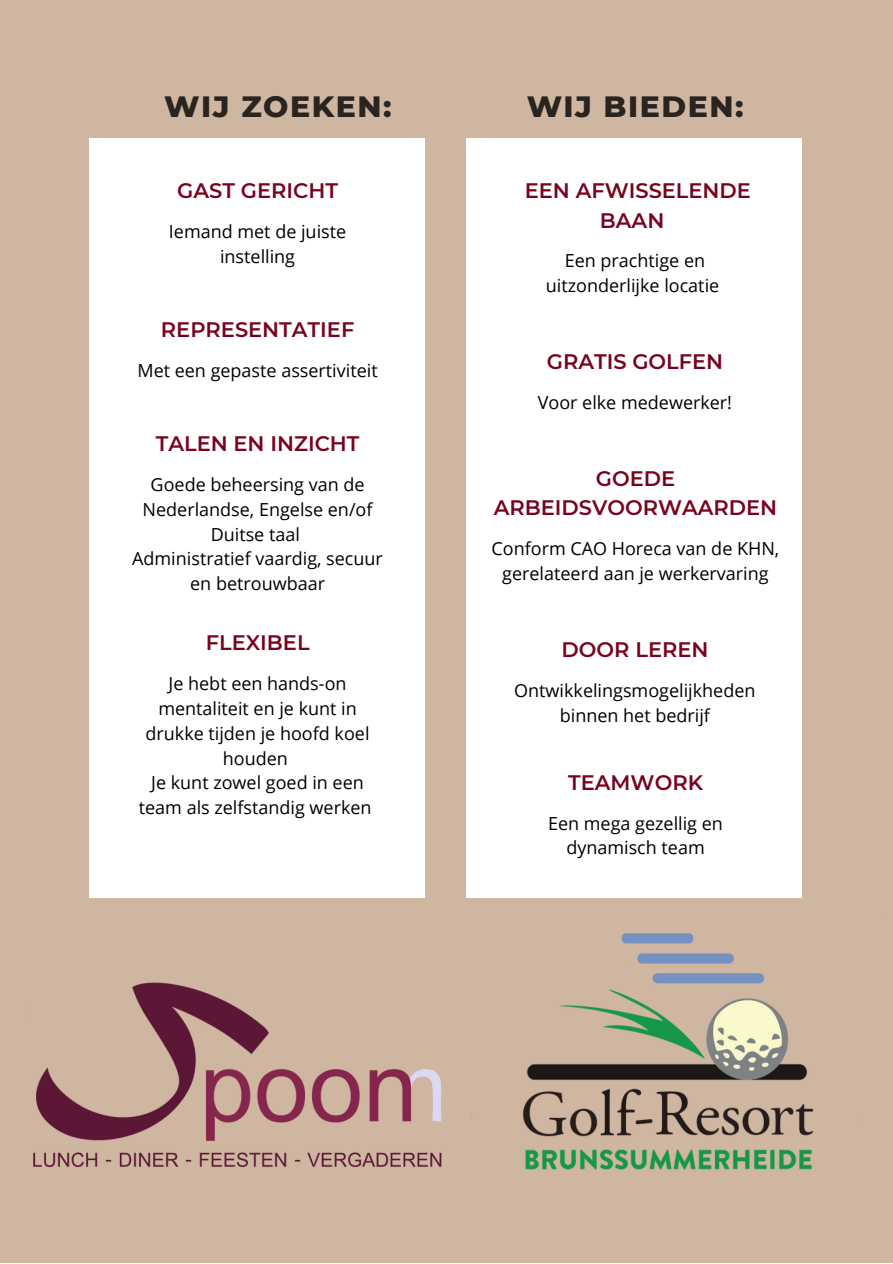
<style>
.page{position:relative;width:893px;height:1264px;background:#fff}
.page>*{position:absolute;margin:0;border:0;box-sizing:border-box;transform-origin:0 0}
.t1{font:800 30px "Montserrat";letter-spacing:.05em;color:#010101}
.t2{font:600 21px/29.2px "Montserrat";color:#79031f;text-align:center}
.t3{font:18px/24.8px "Open Sans";color:#000;text-align:center}
</style>
<div class="page">
<div style="left:0;top:0;width:892px;height:1262px;background:#cfb6a0"></div>
<div style="left:89px;top:139px;width:336px;height:758px;background:#fff"></div>
<div style="left:466px;top:139px;width:336px;height:758px;background:#fff"></div>
<img style="left:471px;top:913px;width:414px;height:257px">
<img style="left:33px;top:982px;width:409px;height:185px">
<h1 class="t1" style="left:164px;top:88px;width:229px">WIJ ZOEKEN:</h1>
<h1 class="t1" style="left:526px;top:88px;width:218px">WIJ BIEDEN:</h1>
<p class="t2" style="left:177px;top:176px;width:162px">GAST GERICHT</p>
<p class="t3" style="left:169px;top:219px;width:179px">Iemand met de juiste instelling</p>
<p class="t2" style="left:161px;top:315px;width:195px">REPRESENTATIEF</p>
<p class="t3" style="left:137px;top:357px;width:242px">Met een gepaste assertiviteit</p>
<p class="t2" style="left:156px;top:429px;width:205px">TALEN EN INZICHT</p>
<p class="t3" style="left:132px;top:471px;width:252px">Goede beheersing van de<br>Nederlandse, Engelse en/of<br>Duitse taal<br>Administratief vaardig, secuur en betrouwbaar</p>
<p class="t2" style="left:206px;top:628px;width:105px">FLEXIBEL</p>
<p class="t3" style="left:139px;top:671px;width:234px">Je hebt een hands-on mentaliteit en je kunt in drukke tijden je hoofd koel houden<br>Je kunt zowel goed in een team als zelfstandig werken</p>
<p class="t2" style="left:525px;top:176px;width:228px">EEN AFWISSELENDE<br>BAAN</p>
<p class="t3" style="left:546px;top:248px;width:175px">Een prachtige en uitzonderlijke locatie</p>
<p class="t2" style="left:546px;top:347px;width:178px">GRATIS GOLFEN</p>
<p class="t3" style="left:537px;top:389px;width:196px">Voor elke medewerker!</p>
<p class="t2" style="left:494px;top:464px;width:285px">GOEDE<br>ARBEIDSVOORWAARDEN</p>
<p class="t3" style="left:491px;top:536px;width:289px">Conform CAO Horeca van de KHN, gerelateerd aan je werkervaring</p>
<p class="t2" style="left:561px;top:634px;width:148px">DOOR LEREN</p>
<p class="t3" style="left:514px;top:677px;width:243px">Ontwikkelingsmogelijkheden binnen het bedrijf</p>
<p class="t2" style="left:568px;top:767px;width:136px">TEAMWORK</p>
<p class="t3" style="left:548px;top:810px;width:176px">Een mega gezellig en dynamisch team</p>
</div>
